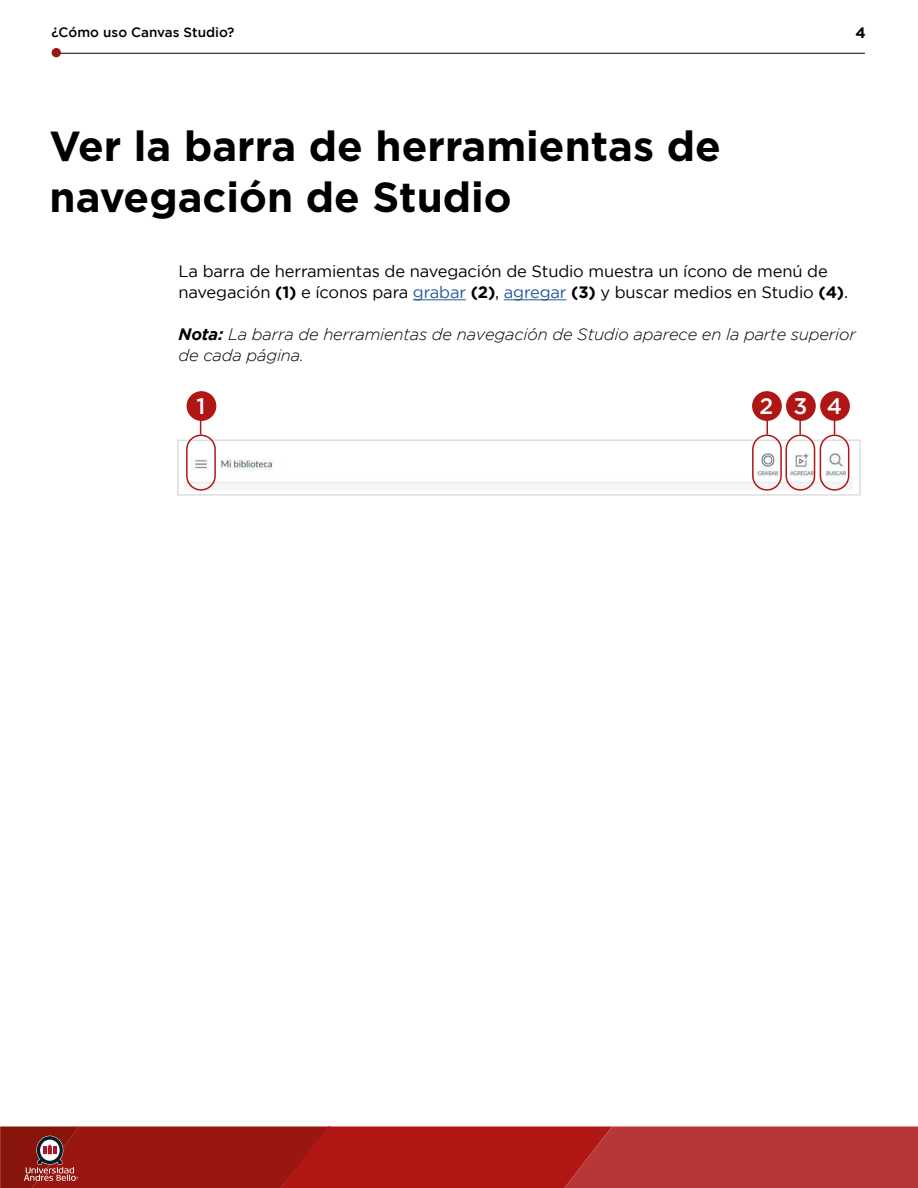
<style>
.page{position:relative;width:918px;height:1188px;background:#fff}
.page>*{position:absolute;margin:0;border:0;box-sizing:border-box;transform-origin:0 0}
.t1{font:700 42px/50.4px "Gotham";color:#000}
.t2{font:500 22.5px "Gotham";color:#fff}
.t3{font:16.5px/21px "Gotham";letter-spacing:-.01em;color:#000}
.t4{font:italic 300 16.5px/21px "Gotham";letter-spacing:-.01em;color:#000}
.t5{font:700 15px "Gotham";color:#000}
.t6{font:500 13.5px "Gotham";color:#000}
.s1{font-weight:700}
.s2{color:#245a9c}
</style>
<div class="page">
<div style="left:177px;top:440px;width:684px;height:56px;border:2px solid #dddedf"></div>
<img style="left:185px;top:447px;width:667px;height:43px">
<hr style="left:52px;top:53px;width:813px;height:1px;background:#000">
<div style="left:52px;top:48px;width:9px;height:9px;background:#9a1611;border-radius:50%"></div>
<svg style="left:0;top:1126px;width:918px;height:62px;background:#aa2522"></svg>
<hr style="left:413px;top:300px;width:53px;height:1px;background:#245a9c">
<hr style="left:504px;top:300px;width:62px;height:1px;background:#245a9c">
<div style="left:186px;top:435px;width:30px;height:56px;border:2px solid #af1614;border-radius:14px"></div>
<div style="left:752px;top:435px;width:30px;height:56px;border:2px solid #af1614;border-radius:14px"></div>
<div style="left:786px;top:435px;width:29px;height:56px;border:2px solid #af1614;border-radius:14px"></div>
<div style="left:820px;top:435px;width:29px;height:56px;border:2px solid #af1614;border-radius:14px"></div>
<div style="left:187px;top:391px;width:29px;height:30px;background:#af1614;border-radius:50%"></div>
<div style="left:752px;top:391px;width:30px;height:30px;background:#af1614;border-radius:50%"></div>
<div style="left:786px;top:391px;width:30px;height:30px;background:#af1614;border-radius:50%"></div>
<div style="left:820px;top:391px;width:30px;height:30px;background:#af1614;border-radius:50%"></div>
<svg style="left:834px;top:421px;width:1px;height:14px"></svg>
<svg style="left:799px;top:420px;width:2px;height:15px"></svg>
<svg style="left:767px;top:421px;width:1px;height:14px"></svg>
<svg style="left:200px;top:421px;width:1px;height:14px"></svg>
<p class="t6" style="left:52px;top:24px;width:184px">¿Cómo uso Canvas Studio?</p>
<h1 class="t1" style="left:50px;top:121px;width:673px">Ver la barra de herramientas de navegación de Studio</h1>
<p class="t5" style="left:856px;top:23px;width:12px">4</p>
<p class="t3" style="left:179px;top:260px;width:671px">La barra de herramientas de navegación de Studio muestra un ícono de menú de navegación <span class="s1">(1)</span> e íconos para <span class="s2">grabar</span> <span class="s1">(2)</span>, <span class="s2">agregar</span> <span class="s1">(3)</span> y buscar medios en Studio <span class="s1">(4)</span>.</p>
<p class="t4" style="left:179px;top:323px;width:679px"><span class="s1">Nota:</span> La barra de herramientas de navegación de Studio aparece en la parte superior de cada página.</p>
<h2 class="t2" style="left:197px;top:393px;width:10px">1</h2>
<h2 class="t2" style="left:760px;top:393px;width:84px">234</h2>
</div>
